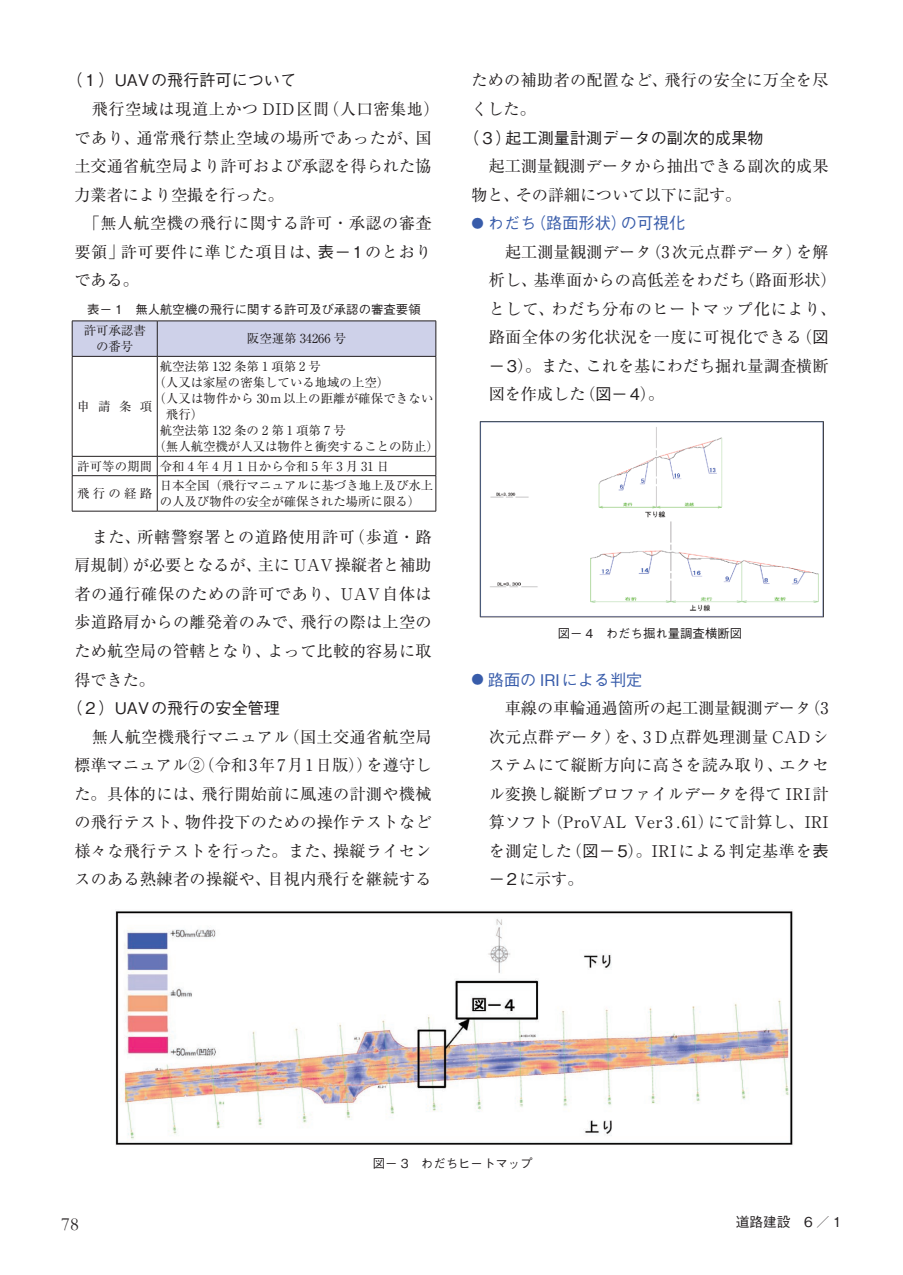
<style>
.page{position:relative;width:903px;height:1275px;background:#fff}
.page>*{position:absolute;margin:0;border:0;box-sizing:border-box;transform-origin:0 0}
.t1{font:18.55px "Garamond";color:#231f20}
.ノーマル{font:16.1px/28.5px "Ryumin Pro";letter-spacing:.02em;color:#231f20}
.ノーマル-2{font:500 16.1px "Gothic BBB Pro";color:#231f20}
.ノーマル-3{font:500 16.1px "Gothic BBB Pro";color:#385caa}
.t2{font:500 13.65px "Gothic BBB Pro";color:#231f20}
.特別寄稿_大見出し{font:12.42px/16.1px "Ryumin Pro";color:#231f20}
.特別寄稿_大見出し-2{font:12.42px "Ryumin Pro";letter-spacing:.25em;color:#231f20}
.ノーマル-4{font:500 12.42px "Gothic BBB Pro";color:#231f20}
.特別寄稿_大見出し-3{font:500 12.42px "Gothic BBB Pro";color:#231f20}
.s1{font-family:"Gothic BBB Pro";font-weight:500}
.s2{font-size:12.42px}
</style>
<div class="page">
<img style="left:479px;top:421px;width:345px;height:197px">
<img style="left:115px;top:910px;width:678px;height:235px">
<div style="left:73px;top:322px;width:362px;height:34px;background:#ced1e9"></div>
<hr style="left:72px;top:357px;width:1px;height:99px;background:#231f20">
<hr style="left:157px;top:357px;width:1px;height:99px;background:#231f20">
<hr style="left:435px;top:357px;width:1px;height:99px;background:#231f20">
<hr style="left:72px;top:456px;width:85px;height:1px;background:#231f20">
<svg style="left:72px;top:457px;width:1px;height:18px"></svg>
<hr style="left:157px;top:456px;width:279px;height:1px;background:#231f20">
<svg style="left:157px;top:457px;width:1px;height:18px"></svg>
<svg style="left:435px;top:457px;width:1px;height:18px"></svg>
<hr style="left:72px;top:475px;width:85px;height:1px;background:#231f20">
<hr style="left:72px;top:476px;width:1px;height:35px;background:#231f20">
<hr style="left:157px;top:475px;width:279px;height:1px;background:#231f20">
<hr style="left:157px;top:476px;width:1px;height:35px;background:#231f20">
<hr style="left:435px;top:476px;width:1px;height:35px;background:#231f20">
<hr style="left:72px;top:511px;width:85px;height:1px;background:#231f20">
<hr style="left:157px;top:511px;width:279px;height:1px;background:#231f20">
<hr style="left:72px;top:321px;width:85px;height:1px;background:#231f20">
<hr style="left:72px;top:321px;width:1px;height:35px;background:#231f20">
<hr style="left:72px;top:356px;width:85px;height:1px;background:#231f20">
<hr style="left:157px;top:321px;width:279px;height:1px;background:#231f20">
<hr style="left:157px;top:356px;width:279px;height:1px;background:#231f20">
<hr style="left:157px;top:321px;width:1px;height:35px;background:#231f20">
<hr style="left:435px;top:321px;width:1px;height:35px;background:#231f20">
<p class="ノーマル-2" style="left:66px;top:67px;width:231px">（１）UAVの飛行許可について</p>
<p class="ノーマル" style="left:74px;top:94px;width:367px;text-indent:17px">飛行空域は現道上かつ DID区間（人口密集地）であり、通常飛行禁止空域の場所であったが、国土交通省航空局より許可および承認を得られた協力業者により空撮を行った。</p>
<p class="ノーマル" style="left:74px;top:208px;width:359px;text-align:justify;text-indent:9px">「無人航空機の飛行に関する許可・承認の審査要領」許可要件に準じた項目は、<span class="s1">表－1</span>のとおりである。</p>
<p class="特別寄稿_大見出し-3" style="left:87px;top:299px;width:335px">表－ 1　無人航空機の飛行に関する許可及び承認の審査要領</p>
<p class="特別寄稿_大見出し" style="left:84px;top:322px;width:64px">許可承認書</p>
<p class="特別寄稿_大見出し" style="left:96px;top:338px;width:39px">の番号</p>
<p class="特別寄稿_大見出し" style="left:247px;top:330px;width:101px">阪空運第 34266 号</p>
<p class="特別寄稿_大見出し" style="left:77px;top:397px;width:77px">申請条項</p>
<p class="特別寄稿_大見出し" style="left:160px;top:357px;width:163px">航空法第 132 条第 1 項第 2 号</p>
<p class="特別寄稿_大見出し" style="left:154px;top:373px;width:237px">（人又は家屋の密集している地域の上空）</p>
<p class="特別寄稿_大見出し" style="left:166px;top:389px;width:269px;text-indent:-12px">（人又は物件から 30m以上の距離が確保できない飛行）</p>
<p class="特別寄稿_大見出し-2" style="left:160px;top:421px;width:188px">航空法第132条の2第1項第7号</p>
<p class="特別寄稿_大見出し" style="left:154px;top:438px;width:287px">（無人航空機が人又は物件と衝突することの防止）</p>
<p class="特別寄稿_大見出し" style="left:77px;top:457px;width:77px">許可等の期間</p>
<p class="特別寄稿_大見出し-2" style="left:160px;top:456px;width:231px">令和4年4月1日から令和5年3月31日</p>
<p class="特別寄稿_大見出し" style="left:77px;top:485px;width:77px">飛行の経路</p>
<p class="特別寄稿_大見出し" style="left:160px;top:476px;width:275px">日本全国（飛行マニュアルに基づき地上及び水上の人及び物件の安全が確保された場所に限る）</p>
<p class="ノーマル" style="left:74px;top:521px;width:359px;text-align:justify;text-indent:17px">また、所轄警察署との道路使用許可（歩道・路肩規制）が必要となるが、主に UAV操縦者と補助者の通行確保のための許可であり、UAV自体は歩道路肩からの離発着のみで、飛行の際は上空のため航空局の管轄となり、よって比較的容易に取得できた。</p>
<p class="ノーマル-2" style="left:66px;top:695px;width:215px">（２）UAVの飛行の安全管理</p>
<p class="ノーマル" style="left:74px;top:721px;width:359px;text-align:justify;text-indent:17px">無人航空機飛行マニュアル（国土交通省航空局標準マニュアル②（令和3年7月1日版））を遵守した。具体的には、飛行開始前に風速の計測や機械の飛行テスト、物件投下のための操作テストなど様々な飛行テストを行った。また、操縦ライセンスのある熟練者の操縦や、目視内飛行を継続する</p>
<p class="ノーマル" style="left:471px;top:65px;width:359px">ための補助者の配置など、飛行の安全に万全を尽くした。</p>
<p class="ノーマル-2" style="left:463px;top:125px;width:302px">（３）起工測量計測データの副次的成果物</p>
<p class="ノーマル" style="left:471px;top:151px;width:359px;text-indent:17px">起工測量観測データから抽出できる副次的成果物と、その詳細について以下に記す。</p>
<p class="ノーマル-3" style="left:471px;top:210px;width:216px"><span class="s2">●</span> わだち（路面形状）の可視化</p>
<p class="ノーマル" style="left:489px;top:236px;width:349px">　起工測量観測データ（3次元点群データ）を解析し、基準面からの高低差をわだち（路面形状）として、わだち分布のヒートマップ化により、路面全体の劣化状況を一度に可視化できる（<span class="s1">図－3</span>）。また、これを基にわだち掘れ量調査横断図を作成した（<span class="s1">図－4</span>）。</p>
<p class="ノーマル-4" style="left:558px;top:623px;width:186px">図－ 4　わだち掘れ量調査横断図</p>
<p class="ノーマル-3" style="left:471px;top:666px;width:172px"><span class="s2">●</span> 路面の IRIによる判定</p>
<p class="ノーマル" style="left:489px;top:693px;width:341px;text-align:justify">　車線の車輪通過箇所の起工測量観測データ（3次元点群データ）を、3 D点群処理測量 CADシステムにて縦断方向に高さを読み取り、エクセル変換し縦断プロファイルデータを得て IRI計算ソフト（ProVAL Ver3 .61）にて計算し、IRIを測定した（<span class="s1">図－5</span>）。IRIによる判定基準を<span class="s1">表－2</span>に示す。</p>
<p class="ノーマル-4" style="left:373px;top:1153px;width:161px">図－ 3　わだちヒートマップ</p>
<p class="t1" style="left:61px;top:1211px;width:19px">78</p>
<p class="t2" style="left:736px;top:1211px;width:107px">道路建設　6 ／ 1</p>
</div>
